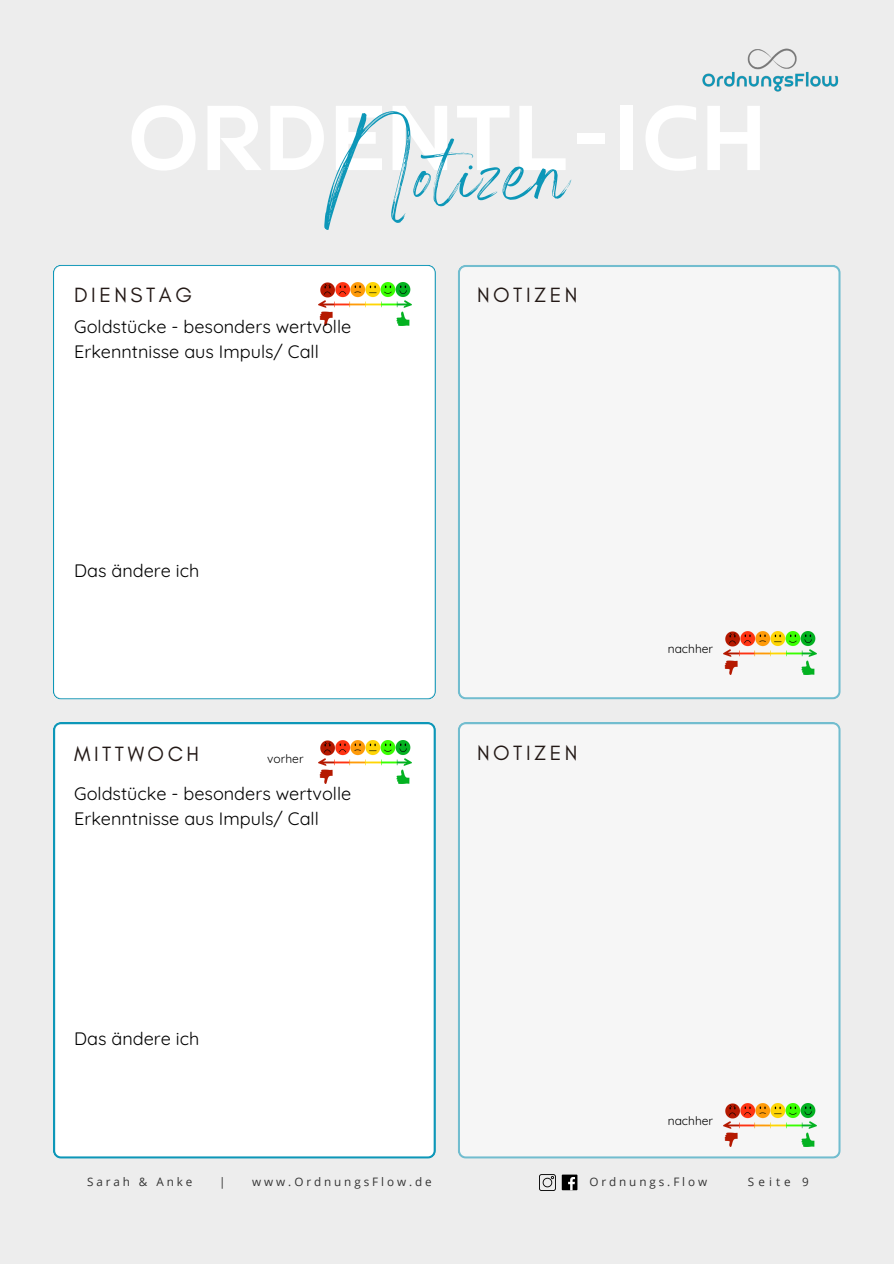
<style>
.page{position:relative;width:894px;height:1264px;background:#fff}
.page>*{position:absolute;margin:0;border:0;box-sizing:border-box;transform-origin:0 0}
.t1{font:121.5px "Angella White";color:#0d97b8}
.t2{font:21px "Glacial Indifference";letter-spacing:.165em;color:#231916}
.t3{font:18px/24.8px "Quicksand";color:#000}
.t4{font:12px "Quicksand";color:#000}
.t5{font:11.7px "Open Sans";letter-spacing:.25em;color:#333}
</style>
<div class="page">
<div style="left:0;top:0;width:893px;height:1263px;background:#ededed"></div>
<div style="left:53px;top:265px;width:382px;height:434px;background:#fff"></div>
<div style="left:458px;top:265px;width:382px;height:434px;background:#f6f6f6"></div>
<div style="left:458px;top:722px;width:382px;height:436px;background:#f6f6f6"></div>
<div style="left:53px;top:722px;width:382px;height:436px;background:#fff"></div>
<svg style="left:539px;top:1174px;width:16px;height:16px"></svg>
<div style="left:561px;top:1174px;width:16px;height:16px;background:#000"></div>
<svg style="left:568px;top:1177px;width:7px;height:13px"></svg>
<img style="left:702px;top:48px;width:137px;height:44px">
<img style="left:318px;top:282px;width:93px;height:43px">
<img style="left:318px;top:740px;width:93px;height:43px">
<img style="left:723px;top:1103px;width:93px;height:43px">
<img style="left:723px;top:631px;width:93px;height:43px">
<h2 class="t1" style="left:324px;top:97px;width:247px">Notizen</h2>
<h1 class="t2" style="left:74px;top:281px;width:119px">DIENSTAG</h1>
<h3 class="t2" style="left:477px;top:281px;width:102px">NOTIZEN</h3>
<p class="t3" style="left:74px;top:314px;width:278px">Goldstücke - besonders wertvolle<br>Erkenntnisse aus Impuls/ Call</p>
<h3 class="t3" style="left:74px;top:558px;width:127px">Das ändere ich</h3>
<p class="t2" style="left:74px;top:740px;width:126px">MITTWOCH</p>
<p class="t4" style="left:267px;top:750px;width:38px">vorher</p>
<p class="t3" style="left:74px;top:781px;width:278px">Goldstücke - besonders wertvolle<br>Erkenntnisse aus Impuls/ Call</p>
<p class="t3" style="left:74px;top:1025px;width:127px">Das ändere ich</p>
<p class="t2" style="left:477px;top:739px;width:102px">NOTIZEN</p>
<p class="t4" style="left:667px;top:641px;width:47px">nachher</p>
<h3 class="t4" style="left:667px;top:1112px;width:47px">nachher</h3>
<h3 class="t5" style="left:87px;top:1172px;width:107px">Sarah &amp; Anke</h3>
<h3 class="t5" style="left:219px;top:1172px;width:8px">|</h3>
<h3 class="t5" style="left:252px;top:1172px;width:181px">www.OrdnungsFlow.de</h3>
<h3 class="t5" style="left:589px;top:1172px;width:119px">Ordnungs.Flow</h3>
<h4 class="t5" style="left:747px;top:1172px;width:62px">Seite 9</h4>
</div>
